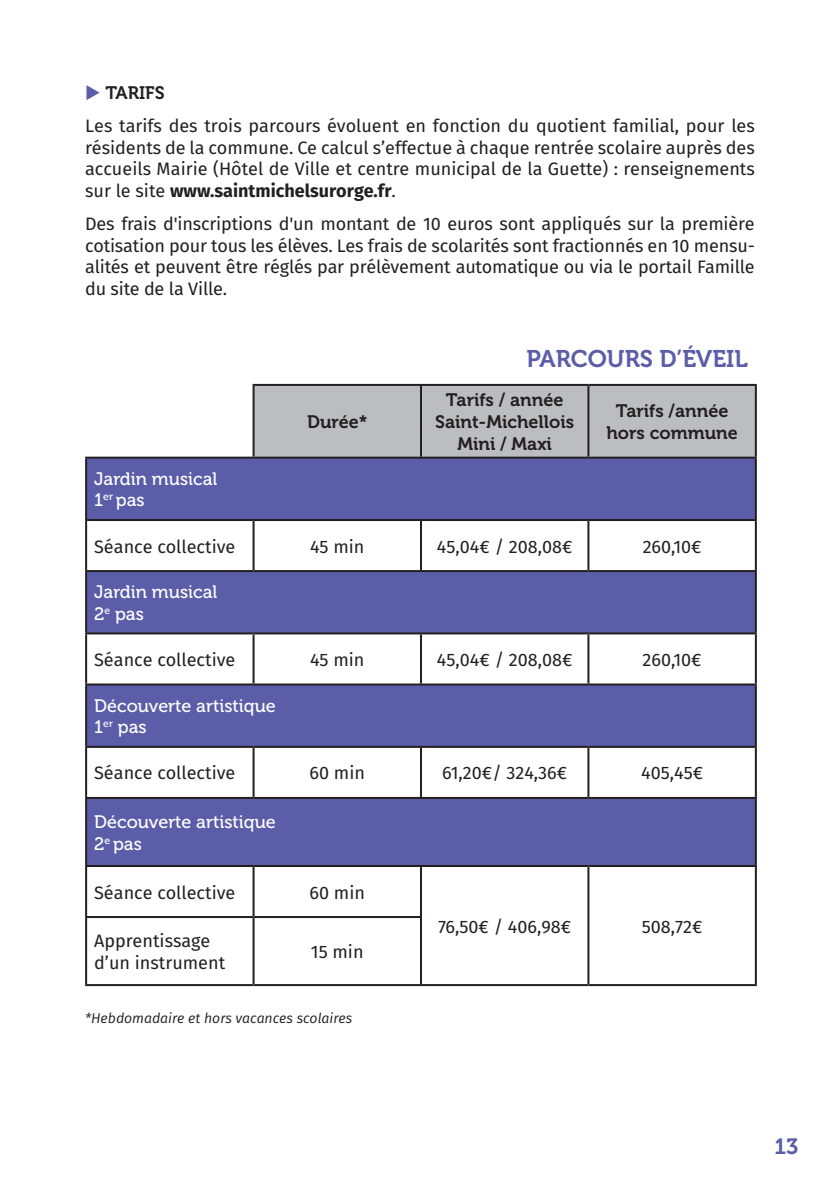
<style>
.page{position:relative;width:840px;height:1191px;background:#fff}
.page>*{position:absolute;margin:0;border:0;box-sizing:border-box;transform-origin:0 0}
.t1{font:24px "Museo 700";color:#5c5da9}
.t2{font:22px "Museo 700";color:#5c5da9}
.t3{font:18px/21.6px "Fira Sans";color:#231f20;text-align:justify}
.t4{font:18px/21.6px "Museo 500";color:#fff}
.t5{font:18px/21.6px "Museo 700";color:#231f20;text-align:center}
.t6{font:italic 14px "Fira Sans";color:#231f20}
.s1{color:#5c5da9}
.s2{font-weight:700}
</style>
<div class="page">
<div style="left:254px;top:386px;width:500px;height:70px;background:#bcbdc0"></div>
<svg style="left:87px;top:458px;width:667px;height:407px;fill:#5c5da9"></svg>
<hr style="left:420px;top:386px;width:2px;height:70px;background:#231f20">
<hr style="left:587px;top:386px;width:2px;height:70px;background:#231f20">
<hr style="left:754px;top:386px;width:2px;height:70px;background:#231f20">
<hr style="left:85px;top:458px;width:2px;height:61px;background:#231f20">
<hr style="left:253px;top:456px;width:168px;height:2px;background:#231f20">
<hr style="left:421px;top:456px;width:167px;height:2px;background:#231f20">
<hr style="left:588px;top:456px;width:168px;height:2px;background:#231f20">
<hr style="left:754px;top:458px;width:2px;height:61px;background:#231f20">
<hr style="left:85px;top:519px;width:168px;height:2px;background:#231f20">
<hr style="left:85px;top:521px;width:2px;height:49px;background:#231f20">
<hr style="left:253px;top:519px;width:168px;height:2px;background:#231f20">
<hr style="left:252px;top:521px;width:2px;height:49px;background:#231f20">
<hr style="left:421px;top:519px;width:167px;height:2px;background:#231f20">
<hr style="left:420px;top:521px;width:2px;height:49px;background:#231f20">
<hr style="left:588px;top:519px;width:168px;height:2px;background:#231f20">
<hr style="left:587px;top:521px;width:2px;height:49px;background:#231f20">
<hr style="left:754px;top:521px;width:2px;height:49px;background:#231f20">
<hr style="left:85px;top:570px;width:168px;height:2px;background:#231f20">
<hr style="left:85px;top:572px;width:2px;height:60px;background:#231f20">
<hr style="left:253px;top:570px;width:168px;height:2px;background:#231f20">
<hr style="left:421px;top:570px;width:167px;height:2px;background:#231f20">
<hr style="left:588px;top:570px;width:168px;height:2px;background:#231f20">
<hr style="left:754px;top:572px;width:2px;height:60px;background:#231f20">
<hr style="left:85px;top:632px;width:168px;height:2px;background:#231f20">
<hr style="left:85px;top:634px;width:2px;height:49px;background:#231f20">
<hr style="left:253px;top:632px;width:168px;height:2px;background:#231f20">
<hr style="left:252px;top:634px;width:2px;height:49px;background:#231f20">
<hr style="left:421px;top:632px;width:167px;height:2px;background:#231f20">
<hr style="left:420px;top:634px;width:2px;height:49px;background:#231f20">
<hr style="left:588px;top:632px;width:168px;height:2px;background:#231f20">
<hr style="left:587px;top:634px;width:2px;height:49px;background:#231f20">
<hr style="left:754px;top:634px;width:2px;height:49px;background:#231f20">
<hr style="left:85px;top:683px;width:168px;height:2px;background:#231f20">
<hr style="left:85px;top:685px;width:2px;height:61px;background:#231f20">
<hr style="left:253px;top:683px;width:168px;height:2px;background:#231f20">
<hr style="left:421px;top:683px;width:167px;height:2px;background:#231f20">
<hr style="left:588px;top:683px;width:168px;height:2px;background:#231f20">
<hr style="left:754px;top:685px;width:2px;height:61px;background:#231f20">
<hr style="left:85px;top:746px;width:168px;height:2px;background:#231f20">
<hr style="left:85px;top:748px;width:2px;height:49px;background:#231f20">
<hr style="left:253px;top:746px;width:168px;height:2px;background:#231f20">
<hr style="left:252px;top:748px;width:2px;height:49px;background:#231f20">
<hr style="left:421px;top:746px;width:167px;height:2px;background:#231f20">
<hr style="left:420px;top:748px;width:2px;height:49px;background:#231f20">
<hr style="left:588px;top:746px;width:168px;height:2px;background:#231f20">
<hr style="left:587px;top:748px;width:2px;height:49px;background:#231f20">
<hr style="left:754px;top:748px;width:2px;height:49px;background:#231f20">
<hr style="left:85px;top:797px;width:168px;height:2px;background:#231f20">
<hr style="left:85px;top:799px;width:2px;height:66px;background:#231f20">
<hr style="left:253px;top:797px;width:168px;height:2px;background:#231f20">
<hr style="left:421px;top:797px;width:167px;height:2px;background:#231f20">
<hr style="left:588px;top:797px;width:168px;height:2px;background:#231f20">
<hr style="left:754px;top:799px;width:2px;height:66px;background:#231f20">
<hr style="left:85px;top:865px;width:168px;height:2px;background:#231f20">
<hr style="left:85px;top:867px;width:2px;height:49px;background:#231f20">
<hr style="left:253px;top:865px;width:168px;height:2px;background:#231f20">
<hr style="left:252px;top:867px;width:2px;height:49px;background:#231f20">
<hr style="left:421px;top:865px;width:167px;height:2px;background:#231f20">
<hr style="left:420px;top:867px;width:2px;height:49px;background:#231f20">
<hr style="left:588px;top:865px;width:168px;height:2px;background:#231f20">
<hr style="left:587px;top:867px;width:2px;height:50px;background:#231f20">
<hr style="left:754px;top:867px;width:2px;height:50px;background:#231f20">
<hr style="left:85px;top:916px;width:168px;height:2px;background:#231f20">
<hr style="left:85px;top:918px;width:2px;height:66px;background:#231f20">
<hr style="left:253px;top:916px;width:169px;height:2px;background:#231f20">
<hr style="left:252px;top:918px;width:2px;height:66px;background:#231f20">
<hr style="left:420px;top:918px;width:2px;height:66px;background:#231f20">
<hr style="left:587px;top:917px;width:2px;height:67px;background:#231f20">
<hr style="left:754px;top:917px;width:2px;height:67px;background:#231f20">
<hr style="left:85px;top:984px;width:168px;height:2px;background:#231f20">
<hr style="left:253px;top:984px;width:168px;height:2px;background:#231f20">
<hr style="left:421px;top:984px;width:167px;height:2px;background:#231f20">
<hr style="left:588px;top:984px;width:168px;height:2px;background:#231f20">
<hr style="left:252px;top:384px;width:169px;height:2px;background:#231f20">
<hr style="left:421px;top:384px;width:167px;height:2px;background:#231f20">
<hr style="left:588px;top:384px;width:168px;height:2px;background:#231f20">
<hr style="left:252px;top:386px;width:2px;height:70px;background:#231f20">
<hr style="left:85px;top:456px;width:168px;height:2px;background:#231f20">
<p class="t5" style="left:85px;top:82px;width:81px"><span class="s1">◆</span> TARIFS</p>
<p class="t3" style="left:85px;top:116px;width:670px">Les tarifs des trois parcours évoluent en fonction du quotient familial, pour les résidents de la commune. Ce calcul s’effectue à chaque rentrée scolaire auprès des accueils Mairie (Hôtel de Ville et centre municipal de la Guette) : renseignements sur le site <span class="s2">www.saintmichelsurorge.fr</span>.</p>
<p class="t3" style="left:85px;top:214px;width:671px">Des frais d'inscriptions d'un montant de 10 euros sont appliqués sur la première cotisation pour tous les élèves. Les frais de scolarités sont fractionnés en 10 mensu&shy;alités et peuvent être réglés par prélèvement automatique ou via le portail Famille du site de la Ville.</p>
<p class="t5" style="left:307px;top:411px;width:62px">Durée*</p>
<h1 class="t1" style="left:526px;top:345px;width:223px">PARCOURS D’ÉVEIL</h1>
<p class="t5" style="left:435px;top:389px;width:140px">Tarifs / année<br>Saint-Michellois<br>Mini / Maxi</p>
<p class="t5" style="left:606px;top:400px;width:133px">Tarifs /année hors commune</p>
<p class="t4" style="left:94px;top:468px;width:125px">Jardin musical<br>1<sup>er</sup> pas</p>
<p class="t3" style="left:94px;top:537px;width:143px">Séance collective</p>
<p class="t3" style="left:310px;top:537px;width:56px">45 min</p>
<p class="t3" style="left:436px;top:537px;width:137px">45,04€ / 208,08€</p>
<p class="t3" style="left:642px;top:537px;width:60px">260,10€</p>
<p class="t4" style="left:94px;top:581px;width:125px">Jardin musical<br>2<sup>e</sup> pas</p>
<p class="t3" style="left:94px;top:650px;width:143px">Séance collective</p>
<p class="t3" style="left:310px;top:650px;width:56px">45 min</p>
<p class="t3" style="left:436px;top:650px;width:137px">45,04€ / 208,08€</p>
<p class="t3" style="left:642px;top:650px;width:60px">260,10€</p>
<p class="t4" style="left:94px;top:695px;width:183px">Découverte artistique<br>1<sup>er</sup> pas</p>
<p class="t3" style="left:94px;top:763px;width:143px">Séance collective</p>
<p class="t3" style="left:309px;top:763px;width:57px">60 min</p>
<p class="t3" style="left:442px;top:763px;width:126px">61,20€/ 324,36€</p>
<p class="t3" style="left:640px;top:763px;width:63px">405,45€</p>
<p class="t4" style="left:94px;top:811px;width:183px">Découverte artistique<br>2<sup>e</sup> pas</p>
<p class="t3" style="left:94px;top:883px;width:143px">Séance collective</p>
<p class="t3" style="left:309px;top:883px;width:57px">60 min</p>
<p class="t3" style="left:438px;top:917px;width:134px">76,50€ / 406,98€</p>
<p class="t3" style="left:641px;top:917px;width:62px">508,72€</p>
<p class="t3" style="left:94px;top:931px;width:132px">Apprentissage d’un instrument</p>
<p class="t3" style="left:311px;top:942px;width:54px">15 min</p>
<p class="t6" style="left:85px;top:1008px;width:268px">*Hebdomadaire et hors vacances scolaires</p>
<p class="t2" style="left:774px;top:1134px;width:25px">13</p>
</div>
